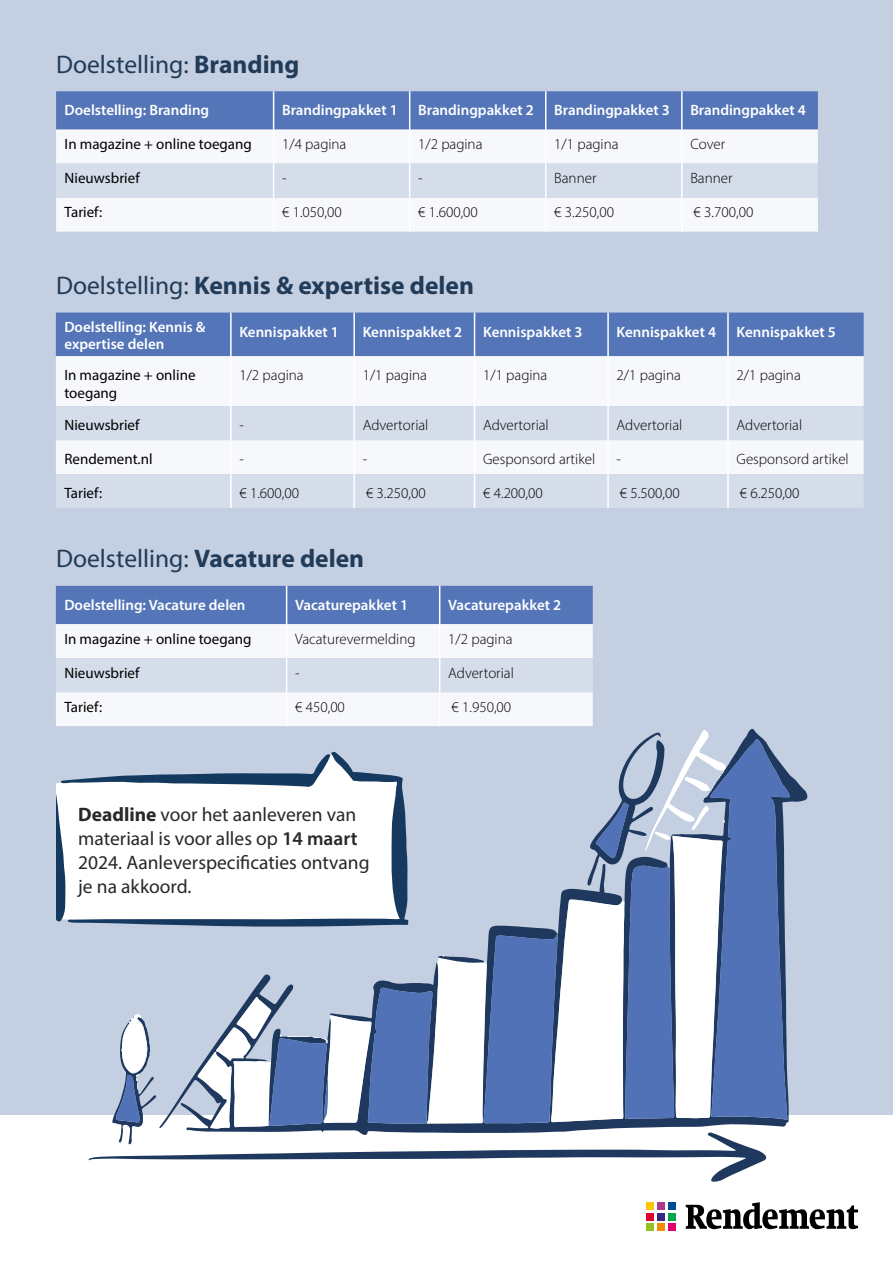
<style>
.page{position:relative;width:893px;height:1263px;background:#fff}
.page>*{position:absolute;margin:0;border:0;box-sizing:border-box;transform-origin:0 0}
.t1{font:25.5px "Myriad Pro";color:#213b58}
.t2{font:700 25.5px "Myriad Pro";color:#213b58}
.t3{font:19.5px/24px "Myriad Pro";color:#282827}
.t4{font:300 15px "Myriad Pro";color:#000}
.t5{font:600 15px/16.5px "Myriad Pro";color:#fff}
.t6{font:15px/18px "Myriad Pro";color:#000}
.s1{font-weight:700}
.s2{font-weight:400}
.s3{font-weight:600}
</style>
<div class="page">
<div style="left:0;top:0;width:893px;height:1114px;background:#c4cfe1"></div>
<div style="left:56px;top:91px;width:762px;height:39px;background:#5475b8"></div>
<div style="left:56px;top:130px;width:762px;height:102px;background:#f7f8fb"></div>
<div style="left:56px;top:164px;width:762px;height:34px;background:#d6ddea"></div>
<hr style="left:273px;top:91px;width:1px;height:39px;background:#fff">
<hr style="left:409px;top:91px;width:1px;height:39px;background:#fff">
<hr style="left:545px;top:91px;width:1px;height:39px;background:#fff">
<hr style="left:681px;top:91px;width:2px;height:39px;background:#fff">
<hr style="left:273px;top:130px;width:1px;height:34px;background:#fff">
<hr style="left:409px;top:130px;width:1px;height:34px;background:#fff">
<hr style="left:545px;top:130px;width:1px;height:34px;background:#fff">
<hr style="left:681px;top:130px;width:2px;height:34px;background:#fff">
<hr style="left:273px;top:164px;width:1px;height:34px;background:#fff">
<hr style="left:409px;top:164px;width:1px;height:34px;background:#fff">
<hr style="left:545px;top:164px;width:1px;height:34px;background:#fff">
<hr style="left:681px;top:164px;width:2px;height:34px;background:#fff">
<hr style="left:273px;top:198px;width:1px;height:34px;background:#fff">
<hr style="left:409px;top:198px;width:1px;height:34px;background:#fff">
<hr style="left:545px;top:198px;width:1px;height:34px;background:#fff">
<hr style="left:681px;top:198px;width:2px;height:34px;background:#fff">
<div style="left:56px;top:586px;width:537px;height:38px;background:#5475b8"></div>
<div style="left:56px;top:624px;width:537px;height:102px;background:#f7f8fb"></div>
<div style="left:56px;top:658px;width:537px;height:34px;background:#d6ddea"></div>
<hr style="left:286px;top:586px;width:1px;height:38px;background:#fff">
<hr style="left:439px;top:586px;width:1px;height:38px;background:#fff">
<hr style="left:286px;top:624px;width:1px;height:34px;background:#fff">
<hr style="left:439px;top:624px;width:1px;height:34px;background:#fff">
<hr style="left:286px;top:658px;width:1px;height:34px;background:#fff">
<hr style="left:439px;top:658px;width:1px;height:34px;background:#fff">
<hr style="left:286px;top:692px;width:1px;height:34px;background:#fff">
<hr style="left:439px;top:692px;width:1px;height:34px;background:#fff">
<div style="left:56px;top:313px;width:808px;height:43px;background:#5475b8"></div>
<div style="left:56px;top:356px;width:808px;height:50px;background:#f7f8fb"></div>
<svg style="left:56px;top:406px;width:808px;height:102px;fill:#d6ddea"></svg>
<hr style="left:353px;top:313px;width:2px;height:43px;background:#fff">
<hr style="left:474px;top:313px;width:1px;height:43px;background:#fff">
<hr style="left:607px;top:313px;width:2px;height:43px;background:#fff">
<hr style="left:727px;top:313px;width:2px;height:43px;background:#fff">
<hr style="left:353px;top:356px;width:2px;height:50px;background:#fff">
<hr style="left:474px;top:356px;width:1px;height:50px;background:#fff">
<hr style="left:607px;top:356px;width:2px;height:50px;background:#fff">
<hr style="left:727px;top:356px;width:2px;height:50px;background:#fff">
<hr style="left:353px;top:406px;width:2px;height:34px;background:#fff">
<hr style="left:474px;top:406px;width:1px;height:34px;background:#fff">
<hr style="left:607px;top:406px;width:2px;height:34px;background:#fff">
<hr style="left:727px;top:406px;width:2px;height:34px;background:#fff">
<hr style="left:353px;top:440px;width:2px;height:34px;background:#fff">
<hr style="left:474px;top:440px;width:1px;height:34px;background:#fff">
<hr style="left:607px;top:440px;width:2px;height:34px;background:#fff">
<hr style="left:727px;top:440px;width:2px;height:34px;background:#fff">
<hr style="left:353px;top:474px;width:2px;height:34px;background:#fff">
<hr style="left:474px;top:474px;width:1px;height:34px;background:#fff">
<hr style="left:607px;top:474px;width:2px;height:34px;background:#fff">
<hr style="left:727px;top:474px;width:2px;height:34px;background:#fff">
<hr style="left:230px;top:313px;width:2px;height:43px;background:#fff">
<hr style="left:230px;top:356px;width:2px;height:50px;background:#fff">
<hr style="left:230px;top:406px;width:2px;height:34px;background:#fff">
<hr style="left:230px;top:440px;width:2px;height:34px;background:#fff">
<hr style="left:230px;top:474px;width:2px;height:34px;background:#fff">
<svg style="left:56px;top:729px;width:785px;height:453px"></svg>
<div style="left:391px;top:1173px;width:68px;height:36px;background:#fff"></div>
<div style="left:765px;top:1173px;width:36px;height:36px;background:#fff"></div>
<svg style="left:686px;top:1202px;width:172px;height:27px"></svg>
<div style="left:647px;top:1202px;width:7px;height:7px;background:#fdc600"></div>
<div style="left:657px;top:1202px;width:7px;height:7px;background:#ab3a8d"></div>
<div style="left:668px;top:1202px;width:7px;height:7px;background:#004a9a"></div>
<div style="left:647px;top:1213px;width:7px;height:7px;background:#dd052b"></div>
<div style="left:657px;top:1213px;width:7px;height:7px;background:#362783"></div>
<div style="left:668px;top:1213px;width:7px;height:7px;background:#04a64a"></div>
<div style="left:647px;top:1224px;width:7px;height:7px;background:#95c11f"></div>
<div style="left:657px;top:1224px;width:7px;height:7px;background:#f28c00"></div>
<div style="left:668px;top:1224px;width:7px;height:7px;background:#df006e"></div>
<h1 class="t1" style="left:56px;top:49px;width:245px">Doelstelling: <span class="s1">Branding</span></h1>
<p class="t5" style="left:65px;top:102px;width:146px">Doelstelling: Branding</p>
<p class="t5" style="left:282px;top:102px;width:117px">Brandingpakket 1</p>
<p class="t5" style="left:418px;top:102px;width:117px">Brandingpakket 2</p>
<p class="t5" style="left:554px;top:102px;width:117px">Brandingpakket 3</p>
<p class="t5" style="left:690px;top:102px;width:117px">Brandingpakket 4</p>
<p class="t6" style="left:65px;top:135px;width:189px">In magazine + online toegang</p>
<p class="t4" style="left:282px;top:135px;width:66px">1/4 pagina</p>
<p class="t4" style="left:418px;top:135px;width:66px">1/2 pagina</p>
<p class="t4" style="left:554px;top:135px;width:66px">1/1 pagina</p>
<p class="t4" style="left:690px;top:135px;width:36px">Cover</p>
<p class="t6" style="left:65px;top:169px;width:77px">Nieuwsbrief</p>
<p class="t4" style="left:282px;top:169px;width:6px">-</p>
<p class="t4" style="left:418px;top:169px;width:6px">-</p>
<p class="t4" style="left:554px;top:169px;width:44px">Banner</p>
<p class="t4" style="left:690px;top:169px;width:44px">Banner</p>
<p class="t6" style="left:65px;top:203px;width:39px">Tarief:</p>
<p class="t4" style="left:282px;top:203px;width:61px">€ 1.050,00</p>
<p class="t4" style="left:418px;top:203px;width:61px">€ 1.600,00</p>
<p class="t4" style="left:554px;top:203px;width:61px">€ 3.250,00</p>
<p class="t4" style="left:694px;top:203px;width:61px">€ 3.700,00</p>
<h1 class="t2" style="left:56px;top:269px;width:419px"><span class="s2">Doelstelling:</span> Kennis &amp; expertise delen</h1>
<p class="t5" style="left:64px;top:319px;width:143px">Doelstelling: Kennis &amp; expertise delen</p>
<p class="t5" style="left:239px;top:323px;width:101px">Kennispakket 1</p>
<p class="t5" style="left:363px;top:323px;width:101px">Kennispakket 2</p>
<p class="t5" style="left:483px;top:323px;width:101px">Kennispakket 3</p>
<p class="t5" style="left:617px;top:323px;width:101px">Kennispakket 4</p>
<p class="t5" style="left:736px;top:323px;width:101px">Kennispakket 5</p>
<p class="t6" style="left:64px;top:366px;width:133px">In magazine + online toegang</p>
<p class="t4" style="left:239px;top:366px;width:66px">1/2 pagina</p>
<p class="t4" style="left:363px;top:366px;width:66px">1/1 pagina</p>
<p class="t4" style="left:483px;top:366px;width:66px">1/1 pagina</p>
<p class="t4" style="left:617px;top:366px;width:66px">2/1 pagina</p>
<p class="t4" style="left:736px;top:366px;width:66px">2/1 pagina</p>
<p class="t6" style="left:64px;top:416px;width:77px">Nieuwsbrief</p>
<p class="t4" style="left:239px;top:416px;width:6px">-</p>
<p class="t4" style="left:363px;top:416px;width:67px">Advertorial</p>
<p class="t4" style="left:483px;top:416px;width:67px">Advertorial</p>
<p class="t4" style="left:617px;top:416px;width:67px">Advertorial</p>
<p class="t4" style="left:736px;top:416px;width:67px">Advertorial</p>
<p class="t6" style="left:64px;top:450px;width:90px">Rendement.nl</p>
<p class="t4" style="left:239px;top:450px;width:6px">-</p>
<p class="t4" style="left:363px;top:450px;width:6px">-</p>
<p class="t4" style="left:483px;top:450px;width:114px">Gesponsord artikel</p>
<p class="t4" style="left:617px;top:450px;width:6px">-</p>
<p class="t4" style="left:736px;top:450px;width:114px">Gesponsord artikel</p>
<p class="t6" style="left:64px;top:484px;width:39px">Tarief:</p>
<p class="t4" style="left:239px;top:484px;width:61px">€ 1.600,00</p>
<p class="t4" style="left:366px;top:484px;width:61px">€ 3.250,00</p>
<p class="t4" style="left:483px;top:484px;width:61px">€ 4.200,00</p>
<p class="t4" style="left:620px;top:484px;width:61px">€ 5.500,00</p>
<p class="t4" style="left:740px;top:484px;width:61px">€ 6.250,00</p>
<h1 class="t1" style="left:56px;top:542px;width:310px">Doelstelling: <span class="s1">Vacature delen</span></h1>
<p class="t5" style="left:64px;top:596px;width:183px">Doelstelling: Vacature delen</p>
<p class="t5" style="left:295px;top:596px;width:114px">Vacaturepakket 1</p>
<p class="t5" style="left:448px;top:596px;width:114px">Vacaturepakket 2</p>
<p class="t6" style="left:64px;top:630px;width:189px">In magazine + online toegang</p>
<p class="t4" style="left:295px;top:630px;width:122px">Vacaturevermelding</p>
<p class="t4" style="left:448px;top:630px;width:66px">1/2 pagina</p>
<p class="t6" style="left:64px;top:664px;width:77px">Nieuwsbrief</p>
<p class="t4" style="left:295px;top:664px;width:6px">-</p>
<p class="t4" style="left:448px;top:664px;width:67px">Advertorial</p>
<p class="t6" style="left:64px;top:698px;width:39px">Tarief:</p>
<p class="t4" style="left:295px;top:698px;width:51px">€ 450,00</p>
<p class="t4" style="left:451px;top:698px;width:61px">€ 1.950,00</p>
<h2 class="t3" style="left:78px;top:802px;width:293px"><span class="s1">Deadline</span> voor het aanleveren van materiaal is voor alles op <span class="s3">14 maart<br></span>2024. Aanleverspecificaties ontvang je na akkoord.</h2>
</div>
